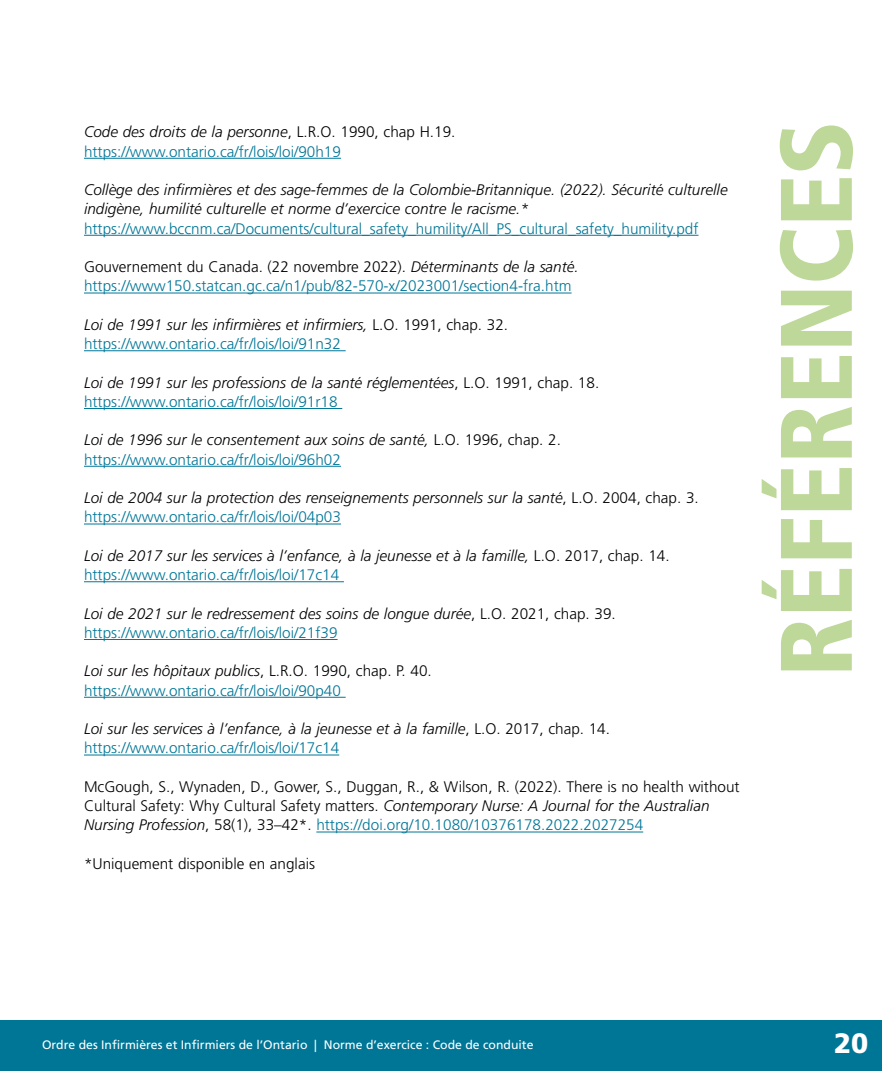
<style>
.page{position:relative;width:882px;height:1071px;background:#fff}
.page>*{position:absolute;margin:0;border:0;box-sizing:border-box;transform-origin:0 0}
.Side_Head_H2{font:900 condensed 101.5px "Frutiger LT Std";letter-spacing:-.005em;color:#bed89a}
.t1{font:900 28px "Frutiger LT Std";color:#fff}
.Body{font:italic 300 15.4px/19.2px "Frutiger LT Std";color:#000}
.Body-2{font:300 15.4px/19.2px "Frutiger LT Std";color:#007697}
.Body-3{font:300 15.4px/19.2px "Frutiger LT Std";color:#000}
.t2{font:12.25px "Frutiger LT Std";color:#fff}
.s1{font-style:italic;color:#000}
.s2{color:#000}
.s3{font-style:normal;color:#007697}
.s4{font-style:normal}
.s5{font-style:italic}
.s6{color:#007697}
</style>
<div class="page">
<div style="left:0;top:1021px;width:882px;height:50px;background:#007697"></div>
<hr style="left:84px;top:158px;width:257px;height:1px;background:#007697">
<hr style="left:84px;top:235px;width:614px;height:1px;background:#007697">
<hr style="left:84px;top:293px;width:488px;height:1px;background:#007697">
<hr style="left:84px;top:350px;width:262px;height:1px;background:#007697">
<hr style="left:84px;top:408px;width:258px;height:1px;background:#007697">
<hr style="left:84px;top:466px;width:257px;height:1px;background:#007697">
<hr style="left:84px;top:524px;width:257px;height:1px;background:#007697">
<hr style="left:84px;top:581px;width:260px;height:1px;background:#007697">
<hr style="left:84px;top:639px;width:254px;height:1px;background:#007697">
<hr style="left:84px;top:697px;width:262px;height:1px;background:#007697">
<hr style="left:84px;top:755px;width:255px;height:1px;background:#007697">
<hr style="left:316px;top:832px;width:327px;height:1px;background:#007697">
<p class="Body-2" style="left:84px;top:123px;width:373px"><span class="s1">Code des droits de la personne</span><span class="s2">, L.R.O. 1990, chap H.19. </span>https://www.ontario.ca/fr/lois/loi/90h19</p>
<p class="Body" style="left:84px;top:180px;width:645px">Collège des infirmières et des sage-femmes de la Colombie-Britannique. (2022). Sécurité culturelle indigène, humilité culturelle et norme d’exercice contre le racisme.* <span class="s3">https://www.bccnm.ca/Documents/cultural_safety_humility/All_PS_cultural_safety_humility.pdf</span></p>
<p class="Body-2" style="left:84px;top:258px;width:496px"><span class="s2">Gouvernement du Canada. (22 novembre 2022).</span> <span class="s1">Déterminants de la santé. </span>https://www150.statcan.gc.ca/n1/pub/82-570-x/2023001/section4-fra.htm</p>
<p class="Body-2" style="left:84px;top:315px;width:426px"><span class="s1">Loi de 1991 sur les infirmières et infirmiers,</span> <span class="s2">L.O. 1991, chap. 32. </span>https://www.ontario.ca/fr/lois/loi/91n32</p>
<p class="Body" style="left:84px;top:373px;width:517px">Loi de 1991 sur les professions de la santé réglementées<span class="s4">, L.O. 1991, chap. 18. </span><span class="s3">https://www.ontario.ca/fr/lois/loi/91r18</span></p>
<p class="Body" style="left:84px;top:431px;width:478px">Loi de 1996 sur le consentement aux soins de santé, <span class="s4">L.O. 1996, chap. 2. </span><span class="s3">https://www.ontario.ca/fr/lois/loi/96h02</span></p>
<p class="Body" style="left:84px;top:488px;width:616px">Loi de 2004 sur la protection des renseignements personnels sur la santé<span class="s4">, L.O. 2004, chap. 3. </span><span class="s3">https://www.ontario.ca/fr/lois/loi/04p03</span></p>
<p class="Body" style="left:84px;top:546px;width:587px">Loi de 2017 sur les services à l’enfance, à la jeunesse et à la famille, <span class="s4">L.O. 2017, chap. 14. </span><span class="s3">https://www.ontario.ca/fr/lois/loi/17c14</span></p>
<p class="Body" style="left:84px;top:604px;width:533px">Loi de 2021 sur le redressement des soins de longue durée<span class="s4">, L.O. 2021, chap. 39. </span><span class="s3">https://www.ontario.ca/fr/lois/loi/21f39</span></p>
<p class="Body-2" style="left:84px;top:662px;width:349px"><span class="s1">Loi sur les hôpitaux publics</span><span class="s2">, L.R.O. 1990, chap. P. 40. </span>https://www.ontario.ca/fr/lois/loi/90p40</p>
<p class="Body" style="left:84px;top:719px;width:528px">Loi sur les services à l’enfance, à la jeunesse et à la famille<span class="s4">, L.O. 2017, chap. 14. </span><span class="s3">https://www.ontario.ca/fr/lois/loi/17c14</span></p>
<p class="Body-3" style="left:84px;top:777px;width:657px">McGough, S., Wynaden, D., Gower, S., Duggan, R., &amp; Wilson, R. (2022). There is no health without<br>Cultural Safety: Why Cultural Safety matters. <span class="s5">Contemporary Nurse: A Journal for the Australian<br>Nursing Profession</span>, 58(1), 33–42*. <span class="s6">https://doi.org/10.1080/10376178.2022.2027254</span></p>
<p class="Body-3" style="left:84px;top:854px;width:233px">*Uniquement disponible en anglais</p>
<h2 class="Side_Head_H2" style="left:755px;top:677px;width:558px;rotate:-90deg">RÉFÉRENCES</h2>
<p class="t2" style="left:42px;top:1038px;width:493px">Ordre des Infirmières et Infirmiers de l’Ontario | Norme d’exercice : Code de conduite</p>
<h2 class="t1" style="left:834px;top:1026px;width:36px">20</h2>
</div>
